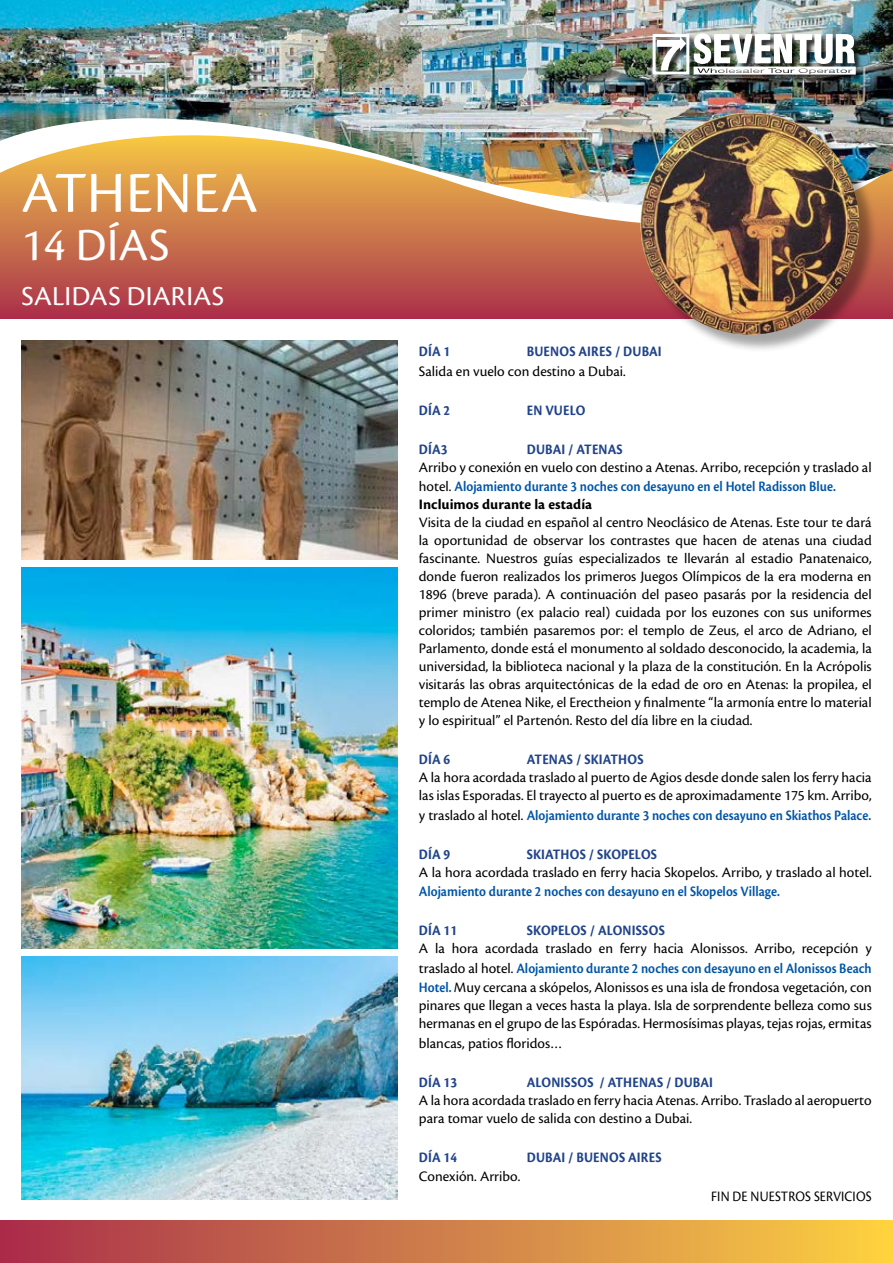
<style>
.page{position:relative;width:893px;height:1263px;background:#fff}
.page>*{position:absolute;margin:0;border:0;box-sizing:border-box;transform-origin:0 0}
.t1{font:60px "Cronos Pro";letter-spacing:.015em;color:#fff}
.t2{font:48px "Cronos Pro";color:#fff}
.t3{font:28.5px "Cronos Pro";letter-spacing:.01em;color:#fff}
.t4{font:15px/18px "Cronos Pro";color:#000}
.t5{font:700 15px "Cronos Pro";letter-spacing:.01em;color:#20438b;scale:.9 1}
.t6{font:600 15px "Cronos Pro";color:#0055a7;scale:.9 1}
.t7{font:700 15px "Cronos Pro";color:#000}
.t8{font:15px "Cronos Pro";color:#000;scale:.9 1}
.s1{font-weight:600;color:#0055a7}
.s2{font-weight:400;color:#000}
</style>
<div class="page">
<div style="left:0;top:125px;width:893px;height:194px;background:#af3749"></div>
<svg style="left:0;top:208px;width:893px;height:88px"></svg>
<img style="left:0;top:0;width:893px;height:208px">
<div style="left:0;top:1220px;width:893px;height:43px;background:linear-gradient(to right,#a82e4d,#fbd144)"></div>
<img style="left:21px;top:340px;width:377px;height:219px">
<img style="left:21px;top:957px;width:377px;height:242px">
<img style="left:21px;top:568px;width:377px;height:380px">
<div style="left:653px;top:34px;width:211px;height:49px;background:#000;opacity:.77"></div>
<div style="left:653px;top:34px;width:36px;height:41px;border:3px solid #fff"></div>
<svg style="left:657px;top:37px;width:29px;height:33px"></svg>
<img style="left:694px;top:33px;width:162px;height:42px">
<div style="left:643px;top:115px;width:234px;height:238px;background:#000;opacity:.35"></div>
<img style="left:640px;top:113px;width:219px;height:222px">
<h1 class="t1" style="left:22px;top:158px;width:238px">athenea</h1>
<h2 class="t2" style="left:21px;top:217px;width:149px">14 DÍAS</h2>
<h3 class="t3" style="left:21px;top:279px;width:202px">SALIDAS diarias</h3>
<p class="t5" style="left:419px;top:343px;width:36px">DÍA 1</p>
<p class="t5" style="left:527px;top:343px;width:151px">BUENOS AIRES / DUBAI</p>
<p class="t4" style="left:419px;top:362px;width:208px">Salida en vuelo con destino a Dubai.</p>
<p class="t5" style="left:419px;top:401px;width:36px">DÍA 2</p>
<p class="t5" style="left:527px;top:401px;width:66px">EN VUELO</p>
<p class="t5" style="left:419px;top:440px;width:52px">DÍA3 DUBAI</p>
<p class="t5" style="left:568px;top:440px;width:36px">/ ATENAS</p>
<p class="t4" style="left:419px;top:457px;width:454px;line-height:19.5px">Arribo y conexión en vuelo con destino a Atenas. Arribo, recepción y traslado al hotel. <span class="s1">Alojamiento durante 3 noches con desayuno en el Hotel Radisson Blue.</span></p>
<p class="t7" style="left:419px;top:496px;width:175px">INCLUIMOS DURANTE LA ESTADÍA</p>
<p class="t4" style="left:419px;top:513px;width:454px;text-align:justify">Visita de la ciudad en español al centro Neoclásico de Atenas. Este tour te dará la oportunidad de observar los contrastes que hacen de atenas una ciudad fascinante. Nuestros guías especializados te llevarán al estadio Panatenaico, donde fueron realizados los primeros Juegos Olímpicos de la era moderna en 1896 (breve parada). A continuación del paseo pasarás por la residencia del primer ministro (ex palacio real) cuidada por los euzones con sus uniformes coloridos; también pasaremos por: el templo de Zeus, el arco de Adriano, el Parlamento, donde está el monumento al soldado desconocido, la academia, la universidad, la biblioteca nacional y la plaza de la constitución. En la Acrópolis visitarás las obras arquitectónicas de la edad de oro en Atenas: la propilea, el templo de Atenea Nike, el Erectheion y finalmente “la armonía entre lo material y lo espiritual” el Partenón. Resto del día libre en la ciudad.</p>
<p class="t5" style="left:419px;top:751px;width:36px">DÍA 6</p>
<p class="t5" style="left:527px;top:751px;width:131px">ATENAS / SKIATHOS</p>
<p class="t4" style="left:419px;top:768px;width:454px">A la hora acordada traslado al puerto de Agios desde donde salen los ferry hacia las islas Esporadas. El trayecto al puerto es de aproximadamente 175 km. Arribo,</p>
<p class="t6" style="left:419px;top:806px;width:504px"><span class="s2">y traslado al hotel.</span> Alojamiento durante 3 noches con desayuno en Skiathos Palace.</p>
<p class="t5" style="left:419px;top:845px;width:36px">DÍA 9</p>
<p class="t5" style="left:527px;top:845px;width:9px">SKIA</p>
<p class="t5" style="left:553px;top:845px;width:19px">THOS</p>
<p class="t5" style="left:589px;top:845px;width:53px">/ SKOPELOS</p>
<p class="t4" style="left:419px;top:863px;width:454px">A la hora acordada traslado en ferry hacia Skopelos. Arribo, y traslado al hotel.</p>
<p class="t6" style="left:419px;top:883px;width:403px">Alojamiento durante 2 noches con desayuno en el Skopelos Village.</p>
<p class="t5" style="left:419px;top:922px;width:44px">DÍA 11</p>
<p class="t5" style="left:527px;top:922px;width:44px">SKOPELOS</p>
<p class="t5" style="left:590px;top:922px;width:19px">/ ALONISSOS</p>
<p class="t4" style="left:419px;top:939px;width:454px;line-height:19.5px;text-align:justify">A la hora acordada traslado en ferry hacia Alonissos. Arribo, recepción y traslado al hotel. <span class="s1">Alojamiento durante 2 noches con desayuno en el Alonissos Beach Hotel.</span> Muy cercana a skópelos, Alonissos es una isla de frondosa vegetación, con</p>
<p class="t4" style="left:419px;top:996px;width:454px">pinares que llegan a veces hasta la playa. Isla de sorprendente belleza como sus hermanas en el grupo de las Espóradas. Hermosísimas playas, tejas rojas, ermitas</p>
<p class="t4" style="left:419px;top:1034px;width:145px">blancas, patios floridos…</p>
<p class="t5" style="left:419px;top:1073px;width:44px">DÍA 13</p>
<p class="t5" style="left:527px;top:1073px;width:10px">ALONISSOS</p>
<p class="t5" style="left:599px;top:1073px;width:37px">/ ATHENAS</p>
<p class="t5" style="left:666px;top:1073px;width:19px">/ DUBAI</p>
<p class="t4" style="left:419px;top:1091px;width:454px">A la hora acordada traslado en ferry hacia Atenas. Arribo. Traslado al aeropuerto para tomar vuelo de salida con destino a Dubai.</p>
<p class="t5" style="left:419px;top:1148px;width:44px">DÍA 14</p>
<p class="t5" style="left:527px;top:1148px;width:10px">DUBAI</p>
<p class="t5" style="left:568px;top:1148px;width:20px">/ BUENOS</p>
<p class="t5" style="left:628px;top:1148px;width:9px">AIRES</p>
<p class="t4" style="left:419px;top:1167px;width:103px">Conexión. Arribo.</p>
<p class="t8" style="left:711px;top:1187px;width:144px">fin de nuestros servicios</p>
</div>
